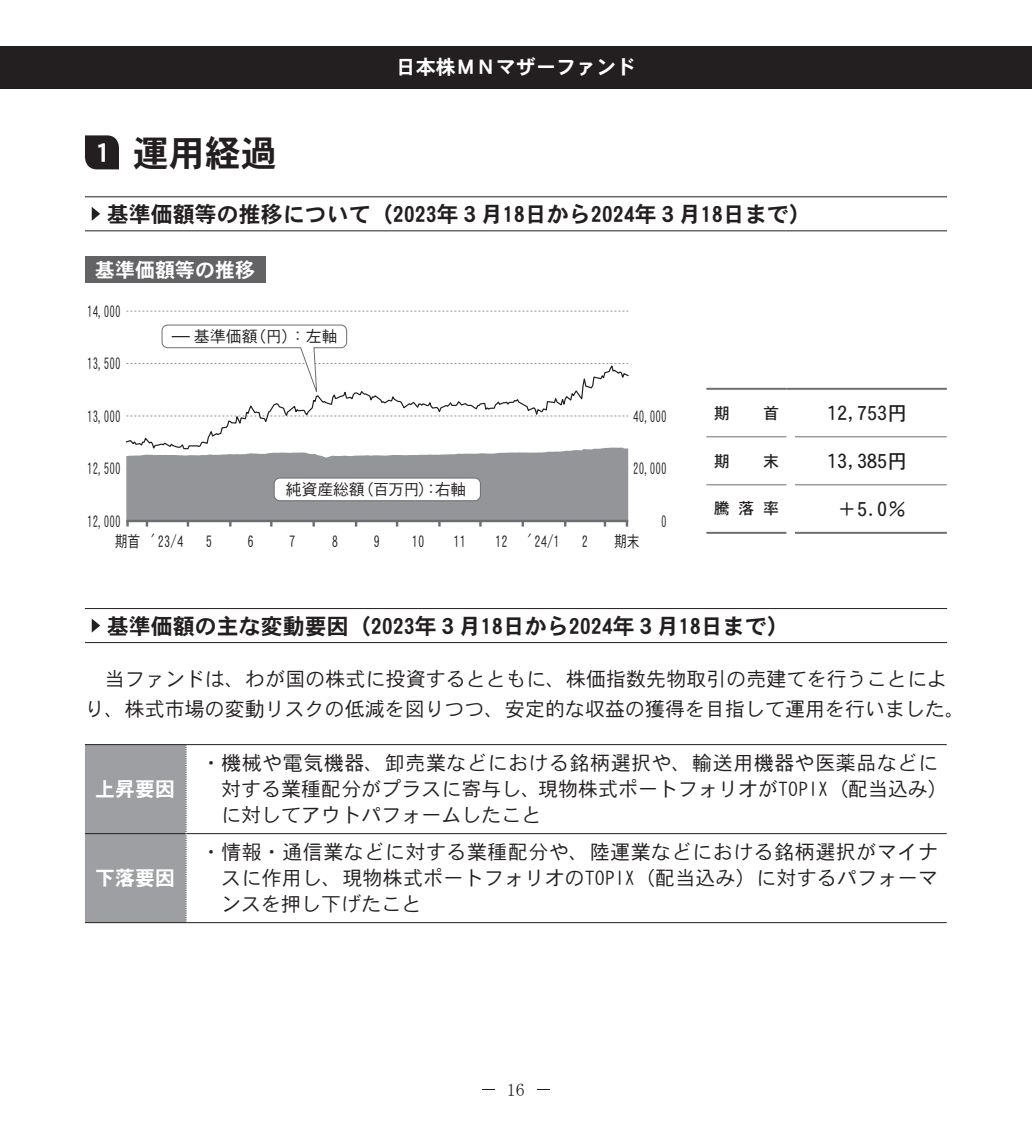
<style>
.page{position:relative;width:1032px;height:1134px;background:#fff}
.page>*{position:absolute;margin:0;border:0;box-sizing:border-box;transform-origin:0 0}
.t1{font:36px "DFHS Gothic W7 WIN RKSJ H";color:#231f20}
.t2{font:22px "DFHS Gothic W7 WIN RKSJ H";color:#231f20}
.t3{font:20px/26px "DFHS Gothic W3 WIN RKSJ H";color:#231f20}
.t4{font:20px "DFHS Gothic W7 WIN RKSJ H";color:#fff}
.t5{font:20px "DFHS Gothic W5 WIN RKSJ H";color:#231f20}
.t6{font:18px "MS Mincho";color:#231f20}
.t7{font:16px "DFHS Gothic W3 WIN RKSJ H";color:#231f20;scale:.7 1}
.t8{font:16px "DFHS Gothic W3 WIN RKSJ H";color:#231f20;scale:.8 1}
.t9{font:16px "DFHS Gothic W3 WIN RKSJ H";letter-spacing:-.025em;color:#231f20}
.t10{font:16px "DFHS Gothic W3 WIN RKSJ H";color:#231f20}
.t11{font:16px "DFHS Gothic W5 WIN RKSJ H";color:#231f20}
.s1{font-size:26px;color:#fff}
</style>
<div class="page">
<svg style="left:482px;top:1089px;width:13px;height:1px"></svg>
<svg style="left:537px;top:1089px;width:12px;height:1px"></svg>
<div style="left:0;top:46px;width:1032px;height:43px;background:#231f20"></div>
<svg style="left:85px;top:135px;width:34px;height:34px"></svg>
<div style="left:85px;top:256px;width:180px;height:27px;background:#636366"></div>
<hr style="left:85px;top:196px;width:862px;height:1px;background:#231f20">
<hr style="left:85px;top:230px;width:862px;height:1px;background:#231f20">
<svg style="left:92px;top:207px;width:8px;height:14px"></svg>
<hr style="left:85px;top:608px;width:862px;height:1px;background:#231f20">
<hr style="left:85px;top:642px;width:862px;height:1px;background:#231f20">
<svg style="left:92px;top:619px;width:8px;height:13px"></svg>
<hr style="left:706px;top:388px;width:80px;height:2px;background:#6c6d70">
<svg style="left:786px;top:388px;width:9px;height:2px"></svg>
<hr style="left:795px;top:388px;width:152px;height:2px;background:#6c6d70">
<hr style="left:706px;top:532px;width:80px;height:2px;background:#6c6d70">
<hr style="left:795px;top:532px;width:152px;height:2px;background:#6c6d70">
<hr style="left:706px;top:436px;width:80px;height:1px;background:#6c6d70">
<hr style="left:706px;top:484px;width:80px;height:1px;background:#6c6d70">
<hr style="left:795px;top:436px;width:152px;height:1px;background:#6c6d70">
<hr style="left:795px;top:484px;width:152px;height:1px;background:#6c6d70">
<svg style="left:126px;top:311px;width:502px;height:1px"></svg>
<svg style="left:125px;top:324px;width:504px;height:203px"></svg>
<hr style="left:85px;top:744px;width:101px;height:1px;background:#231f20">
<hr style="left:186px;top:744px;width:761px;height:1px;background:#231f20">
<hr style="left:186px;top:833px;width:761px;height:1px;background:#231f20">
<hr style="left:186px;top:922px;width:761px;height:1px;background:#231f20">
<div style="left:85px;top:745px;width:101px;height:178px;background:#9d9fa2"></div>
<h1 class="t1" style="left:89px;top:135px;width:189px"><span class="s1">１</span> 運用経過</h1>
<p class="t4" style="left:396px;top:57px;width:242px">日本株ＭＮマザーファンド</p>
<p class="t2" style="left:107px;top:203px;width:706px">基準価額等の推移について（2023年３月18日から2024年３月18日まで）</p>
<p class="t4" style="left:95px;top:259px;width:162px">基準価額等の推移</p>
<p class="t7" style="left:87px;top:303px;width:49px">14,000</p>
<p class="t7" style="left:87px;top:355px;width:49px">13,500</p>
<p class="t7" style="left:87px;top:408px;width:49px">13,000</p>
<p class="t7" style="left:87px;top:460px;width:49px">12,500</p>
<p class="t7" style="left:87px;top:513px;width:49px">12,000</p>
<p class="t10" style="left:194px;top:329px;width:145px">基準価額（円）：左軸</p>
<p class="t9" style="left:286px;top:481px;width:182px">純資産総額（百万円）：右軸</p>
<p class="t7" style="left:633px;top:408px;width:49px">40,000</p>
<p class="t7" style="left:633px;top:460px;width:49px">20,000</p>
<p class="t7" style="left:661px;top:513px;width:9px">0</p>
<p class="t8" style="left:115px;top:533px;width:87px">期首 '23/4</p>
<p class="t8" style="left:206px;top:533px;width:9px">5</p>
<p class="t8" style="left:248px;top:533px;width:9px">6</p>
<p class="t8" style="left:289px;top:533px;width:9px">7</p>
<p class="t8" style="left:332px;top:533px;width:9px">8</p>
<p class="t8" style="left:373px;top:533px;width:9px">9</p>
<p class="t8" style="left:412px;top:533px;width:17px">10</p>
<p class="t8" style="left:453px;top:533px;width:17px">11</p>
<p class="t8" style="left:495px;top:533px;width:82px">12 '24/1</p>
<p class="t8" style="left:582px;top:533px;width:10px">2</p>
<p class="t8" style="left:614px;top:533px;width:33px">期末</p>
<p class="t11" style="left:714px;top:405px;width:17px">期</p>
<p class="t11" style="left:763px;top:405px;width:17px">首</p>
<p class="t5" style="left:827px;top:403px;width:81px">12,753円</p>
<p class="t11" style="left:714px;top:453px;width:17px">期</p>
<p class="t11" style="left:763px;top:453px;width:17px">末</p>
<p class="t5" style="left:827px;top:451px;width:81px">13,385円</p>
<p class="t11" style="left:714px;top:500px;width:67px">騰落率</p>
<p class="t5" style="left:837px;top:498px;width:71px">＋5.0％</p>
<p class="t2" style="left:107px;top:615px;width:684px">基準価額の主な変動要因（2023年３月18日から2024年３月18日まで）</p>
<p class="t3" style="left:85px;top:664px;width:881px;line-height:30px">　当ファンドは、わが国の株式に投資するとともに、株価指数先物取引の売建てを行うことにより、株式市場の変動リスクの低減を図りつつ、安定的な収益の獲得を目指して運用を行いました。</p>
<p class="t4" style="left:95px;top:779px;width:81px">上昇要因</p>
<p class="t4" style="left:95px;top:868px;width:81px">下落要因</p>
<p class="t3" style="left:221px;top:750px;width:728px;text-indent:-20px">・機械や電気機器、卸売業などにおける銘柄選択や、輸送用機器や医薬品などに対する業種配分がプラスに寄与し、現物株式ポートフォリオがTOPIX（配当込み）に対してアウトパフォームしたこと</p>
<p class="t3" style="left:221px;top:839px;width:718px;text-align:justify;text-indent:-20px">・情報・通信業などに対する業種配分や、陸運業などにおける銘柄選択がマイナスに作用し、現物株式ポートフォリオのTOPIX（配当込み）に対するパフォーマンスを押し下げたこと</p>
<p class="t6" style="left:507px;top:1081px;width:20px">16</p>
</div>
